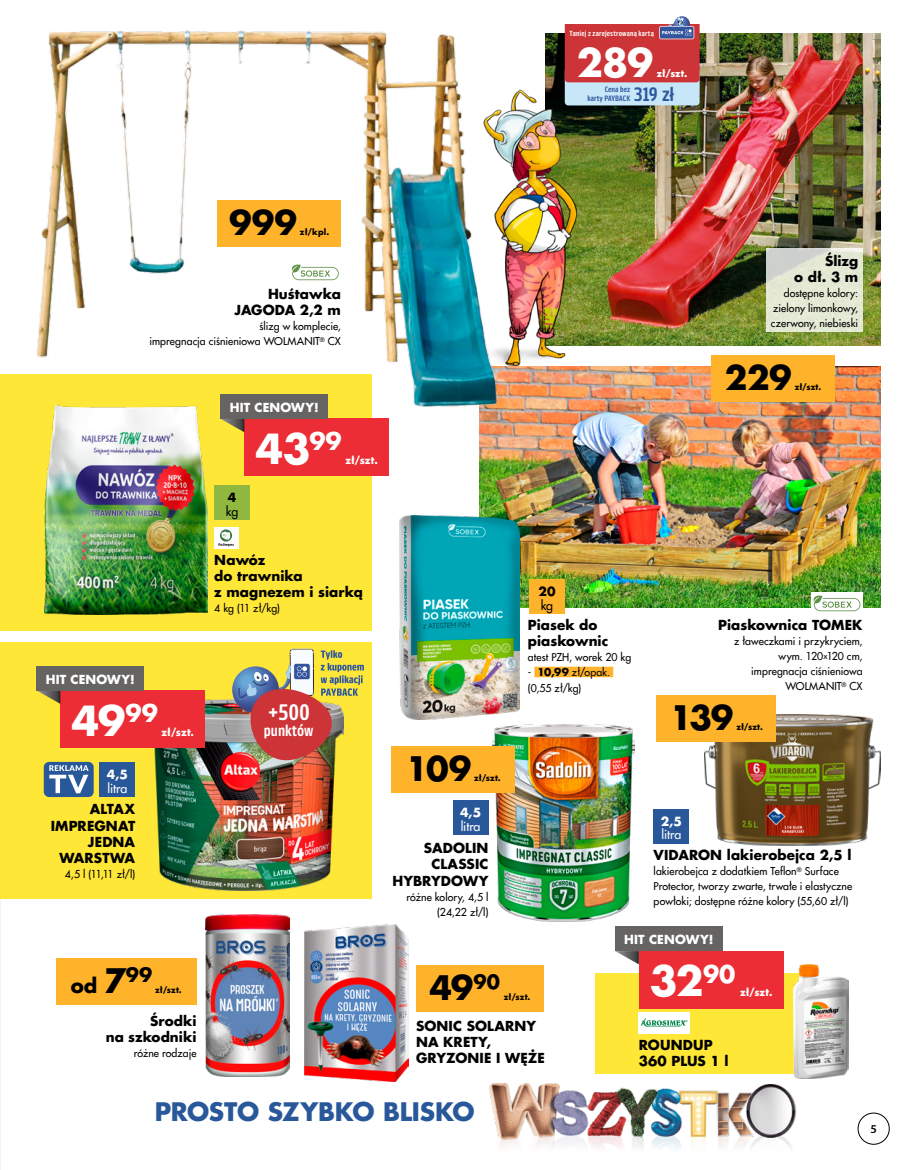
<style>
.page{position:relative;width:915px;height:1170px;background:#fff}
.page>*{position:absolute;margin:0;border:0;box-sizing:border-box;transform-origin:0 0}
.t1{font:700 40.5px "Futura Pl";color:#fff}
.t2{font:700 38.25px "Futura Pl";color:#fff}
.t3{font:700 33px "Futura Pl";letter-spacing:-.015em;color:#000}
.t4{font:700 24.9px "Futura Pl";letter-spacing:-.01em;color:#29589a}
.t5{font:22.35px "PAYBACK";color:#fff}
.t6{font:700 19.8px "Futura Pl";color:#000}
.t7{font:19.2px "PAYBACK";color:#2e589f}
.t8{font:15.6px "PAYBACK";color:#fff}
.t9{font:700 13.5px/16.2px "Futura Pl";letter-spacing:.005em;color:#000;text-align:right}
.t10{font:12.3px "Futura Pl";letter-spacing:-.01em;color:#fff}
.t11{font:700 12.3px "Futura Pl";color:#fff}
.t12{font:12.3px "Futura Pl";color:#000}
.t13{font:700 12.3px "Futura Pl";color:#000}
.t14{font:700 12.15px "Futura Pl";letter-spacing:.015em;color:#fff}
.t15{font:600 12px "Myriad Pro";color:#000}
.t16{font:10.5px/15px "Futura Pl";letter-spacing:.005em;color:#000;text-align:right}
.t17{font:700 10.2px "Futura Pl";letter-spacing:.005em;color:#fff}
.t18{font:700 9.6px "Futura Pl";color:#fff}
.t19{font:700 8.25px "Futura Pl";letter-spacing:.01em;color:#000}
.t20{font:7.8px/8.6px "PAYBACK";color:#2e589f;text-align:right}
.t21{font:7.35px "PAYBACK";letter-spacing:.025em;color:#fff}
.s1{font-size:33px}
.s2{font-weight:700}
.s3{font-size:8.4px}
</style>
<div class="page">
<div style="left:0;top:642px;width:371px;height:256px;background:#ffe738"></div>
<div style="left:0;top:374px;width:371px;height:256px;background:#ffe738"></div>
<div style="left:595px;top:973px;width:220px;height:100px;background:#ffe738"></div>
<img style="left:480px;top:367px;width:400px;height:240px">
<img style="left:37px;top:31px;width:460px;height:375px">
<img style="left:703px;top:714px;width:177px;height:131px">
<img style="left:492px;top:724px;width:142px;height:197px">
<img style="left:147px;top:699px;width:189px;height:191px">
<img style="left:399px;top:515px;width:120px;height:204px">
<img style="left:793px;top:964px;width:54px;height:114px">
<img style="left:205px;top:914px;width:84px;height:162px">
<img style="left:44px;top:405px;width:163px;height:209px">
<img style="left:304px;top:924px;width:104px;height:157px">
<img style="left:545px;top:34px;width:335px;height:311px">
<svg style="left:290px;top:262px;width:51px;height:21px"></svg>
<svg style="left:292px;top:264px;width:46px;height:16px"></svg>
<div style="left:811px;top:592px;width:51px;height:22px;background:linear-gradient(to right,#fff,#fff)"></div>
<svg style="left:813px;top:595px;width:47px;height:16px"></svg>
<div style="left:534px;top:666px;width:79px;height:11px;background:#ffb32a"></div>
<div style="left:638px;top:1012px;width:51px;height:21px;background:#fff"></div>
<svg style="left:641px;top:1018px;width:46px;height:8px"></svg>
<div style="left:214px;top:527px;width:24px;height:21px;background:#fff"></div>
<svg style="left:220px;top:529px;width:12px;height:12px"></svg>
<svg style="left:218px;top:531px;width:16px;height:15px"></svg>
<svg style="left:765px;top:248px;width:97px;height:83px;background:#dfe4d1"></svg>
<div style="left:452px;top:800px;width:36px;height:34px;background:#29589a"></div>
<div style="left:99px;top:762px;width:36px;height:35px;background:#29589a"></div>
<div style="left:653px;top:809px;width:36px;height:34px;background:#29589a"></div>
<div style="left:214px;top:485px;width:36px;height:34px;background:#90b83f"></div>
<div style="left:529px;top:579px;width:35px;height:34px;background:#ffb32a"></div>
<div style="left:564px;top:68px;width:135px;height:37px;background:#c7e6f7;border-radius:4px"></div>
<svg style="left:673px;top:16px;width:16px;height:16px"></svg>
<svg style="left:564px;top:18px;width:135px;height:64px;background:#c94a50"></svg>
<div style="left:217px;top:200px;width:124px;height:47px;background:#ffb32a"></div>
<div style="left:711px;top:355px;width:123px;height:46px;background:#ffb32a"></div>
<div style="left:391px;top:746px;width:124px;height:47px;background:#ffb32a"></div>
<div style="left:416px;top:964px;width:127px;height:47px;background:#ffb32a"></div>
<div style="left:656px;top:694px;width:119px;height:47px;background:#ffb32a"></div>
<div style="left:56px;top:957px;width:140px;height:47px;background:#ffb32a"></div>
<div style="left:244px;top:418px;width:145px;height:58px;background:#ec2d35"></div>
<svg style="left:221px;top:419px;width:23px;height:13px"></svg>
<div style="left:221px;top:394px;width:107px;height:25px;background:#666463"></div>
<div style="left:60px;top:690px;width:145px;height:57px;background:#ec2d35"></div>
<svg style="left:37px;top:690px;width:23px;height:13px"></svg>
<div style="left:37px;top:666px;width:107px;height:24px;background:#666463"></div>
<div style="left:638px;top:950px;width:145px;height:58px;background:#ec2d35"></div>
<svg style="left:615px;top:951px;width:23px;height:13px"></svg>
<div style="left:615px;top:926px;width:107px;height:25px;background:#666463"></div>
<div style="left:857px;top:1112px;width:32px;height:32px;border:1px solid #000;border-radius:50%"></div>
<img style="left:489px;top:1074px;width:314px;height:74px">
<div style="left:44px;top:761px;width:50px;height:36px;background:#29589a;border-radius:5px"></div>
<svg style="left:49px;top:765px;width:40px;height:28px"></svg>
<img style="left:462px;top:81px;width:138px;height:290px">
<svg style="left:232px;top:666px;width:47px;height:47px"></svg>
<img style="left:237px;top:648px;width:127px;height:112px">
<p class="t21" style="left:569px;top:29px;width:86px">Taniej z zarejestrowaną kartą</p>
<h2 class="t2" style="left:576px;top:37px;width:78px">289</h2>
<p class="t18" style="left:656px;top:67px;width:32px">zł/szt.</p>
<p class="t20" style="left:587px;top:85px;width:44px">Cena bez karty PAYBACK</p>
<h3 class="t7" style="left:634px;top:83px;width:42px">319 zł</h3>
<h3 class="t3" style="left:229px;top:201px;width:69px">999</h3>
<p class="t19" style="left:300px;top:227px;width:31px">zł/kpl.</p>
<p class="t9" style="left:234px;top:286px;width:108px">Huśtawka<br>JAGODA 2,2 m</p>
<p class="t16" style="left:149px;top:319px;width:193px">ślizg w komplecie,<br>impregnacja ciśnieniowa WOLMANIT<sup>®</sup> CX</p>
<p class="t14" style="left:230px;top:399px;width:91px">HIT CENOWY!</p>
<p class="t13" style="left:228px;top:489px;width:10px">4</p>
<p class="t12" style="left:226px;top:503px;width:14px">kg</p>
<h1 class="t1" style="left:255px;top:421px;width:88px">43<sup>99</sup></h1>
<p class="t17" style="left:345px;top:453px;width:34px">zł/szt.</p>
<p class="t9" style="left:214px;top:551px;width:150px;text-align:left">Nawóz<br>do trawnika<br>z magnezem i siarką</p>
<p class="t16" style="left:214px;top:601px;width:67px">4 kg (11 zł/kg)</p>
<p class="t14" style="left:46px;top:671px;width:91px">HIT CENOWY!</p>
<h1 class="t1" style="left:71px;top:693px;width:88px">49<sup>99</sup></h1>
<p class="t17" style="left:161px;top:724px;width:34px">zł/szt.</p>
<p class="t11" style="left:107px;top:766px;width:23px">4,5</p>
<p class="t10" style="left:107px;top:781px;width:21px">litra</p>
<p class="t9" style="left:51px;top:801px;width:86px">ALTAX<br>IMPREGNAT<br>JEDNA<br>WARSTWA</p>
<p class="t16" style="left:65px;top:866px;width:72px">4,5 l (11,11 zł/l)</p>
<h3 class="t5" style="left:268px;top:699px;width:43px">+500</h3>
<h3 class="t8" style="left:264px;top:722px;width:51px">punktów</h3>
<h3 class="t6" style="left:71px;top:971px;width:83px">od <span class="s1">7</span><sup>99</sup></h3>
<p class="t19" style="left:155px;top:983px;width:28px">zł/szt.</p>
<p class="t9" style="left:106px;top:1012px;width:92px">Środki<br>na szkodniki</p>
<p class="t16" style="left:134px;top:1045px;width:64px">różne rodzaje</p>
<p class="t9" style="left:793px;top:252px;width:66px">Ślizg<br>o dł. 3 m</p>
<p class="t16" style="left:770px;top:286px;width:89px;text-align:justify;text-indent:13px">dostępne kolory: zielony limonkowy, czerwony, niebieski</p>
<h3 class="t3" style="left:724px;top:355px;width:68px">229</h3>
<p class="t19" style="left:794px;top:381px;width:28px">zł/szt.</p>
<h3 class="t3" style="left:406px;top:746px;width:67px">109</h3>
<p class="t19" style="left:474px;top:772px;width:28px">zł/szt.</p>
<p class="t11" style="left:460px;top:804px;width:23px">4,5</p>
<p class="t10" style="left:460px;top:818px;width:21px">litra</p>
<p class="t9" style="left:392px;top:839px;width:98px">SADOLIN<br>CLASSIC<br>HYBRYDOWY</p>
<p class="t16" style="left:406px;top:889px;width:83px">różne kolory, 4,5 l (24,22 zł/l)</p>
<p class="t13" style="left:538px;top:583px;width:19px">20</p>
<p class="t12" style="left:540px;top:597px;width:14px">kg</p>
<p class="t9" style="left:527px;top:616px;width:82px;text-align:left">Piasek do piaskownic</p>
<p class="t16" style="left:527px;top:650px;width:105px">atest PZH, worek 20 kg</p>
<p class="t16" style="left:527px;top:665px;width:84px;text-align:left">- <span class="s2">10,99</span> zł/opak. (0,55 zł/kg)</p>
<p class="t9" style="left:718px;top:616px;width:146px">Piaskownica TOMEK</p>
<p class="t16" style="left:734px;top:634px;width:130px">z ławeczkami i przykryciem, wym. 120<span class="s3">x</span>120 cm, impregnacja ciśnieniowa<br>WOLMANIT<sup>®</sup> CX</p>
<h3 class="t3" style="left:669px;top:695px;width:65px">139</h3>
<p class="t19" style="left:736px;top:721px;width:28px">zł/szt.</p>
<p class="t11" style="left:660px;top:812px;width:23px">2,5</p>
<p class="t10" style="left:661px;top:827px;width:21px">litra</p>
<p class="t9" style="left:653px;top:847px;width:199px">VIDARON lakierobejca 2,5 l</p>
<p class="t16" style="left:653px;top:864px;width:200px;text-align:left">lakierobejca z dodatkiem Teflon<sup>®</sup> Surface<br>Protector, tworzy zwarte, trwałe i elastyczne powłoki; dostępne różne kolory (55,60 zł/l)</p>
<p class="t14" style="left:624px;top:931px;width:91px">HIT CENOWY!</p>
<h3 class="t3" style="left:429px;top:965px;width:72px">49<sup>90</sup></h3>
<p class="t19" style="left:503px;top:990px;width:28px">zł/szt.</p>
<p class="t9" style="left:416px;top:1017px;width:130px;text-align:left">SONIC SOLARNY<br>NA KRETY,<br>GRYZONIE I WĘŻE</p>
<h1 class="t1" style="left:649px;top:953px;width:87px">32<sup>90</sup></h1>
<p class="t17" style="left:739px;top:985px;width:34px">zł/szt.</p>
<p class="t9" style="left:638px;top:1036px;width:91px;text-align:left">ROUNDUP<br>360 PLUS 1 l</p>
<h3 class="t4" style="left:155px;top:1095px;width:321px">PROSTO SZYBKO BLISKO</h3>
<p class="t15" style="left:870px;top:1121px;width:8px">5</p>
</div>
